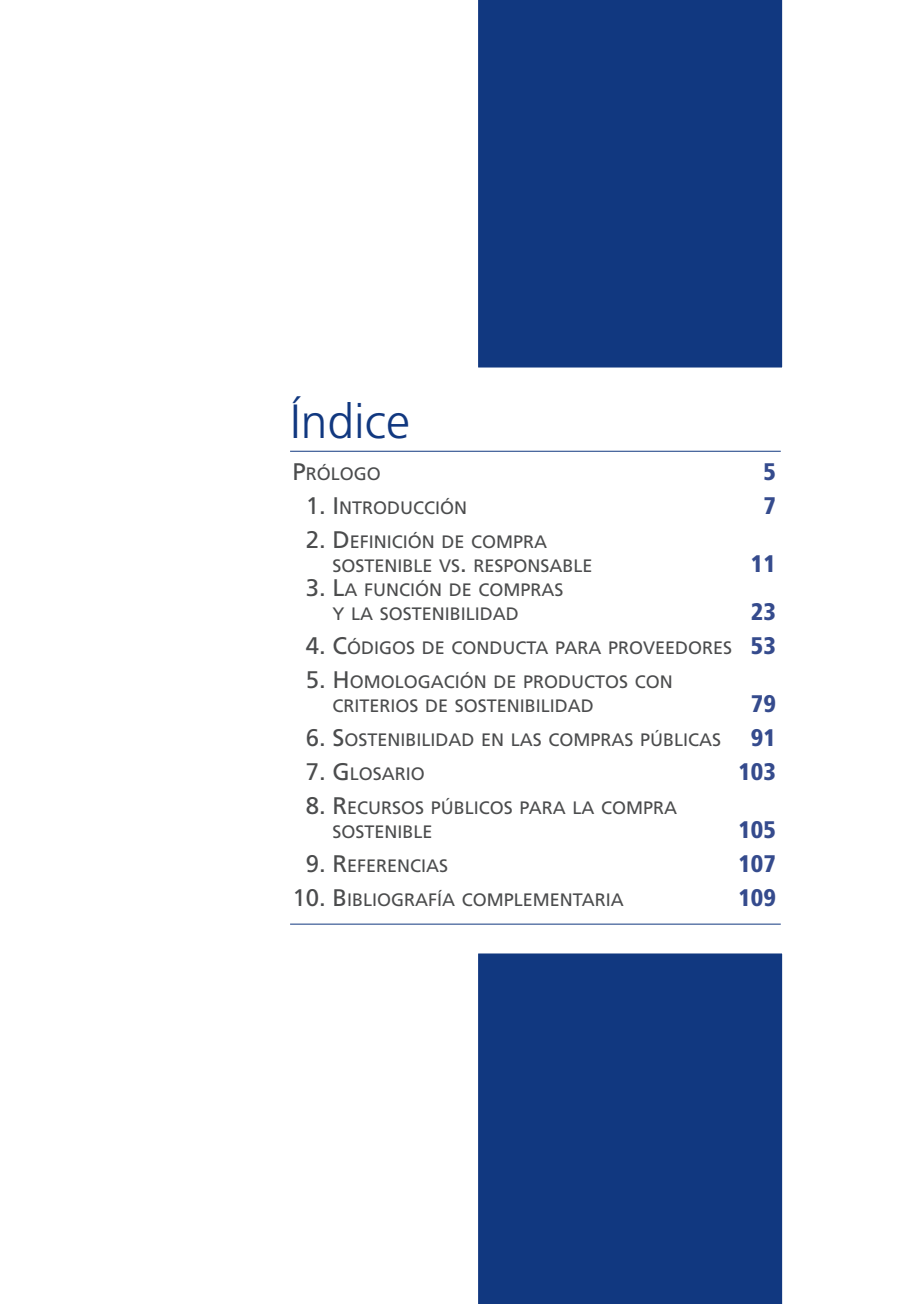
<style>
.page{position:relative;width:908px;height:1304px;background:#fff}
.page>*{position:absolute;margin:0;border:0;box-sizing:border-box;transform-origin:0 0}
.t1{font:300 48px "Frutiger";color:#113880}
.t2{font:900 condensed 24px "Frutiger";color:#354b8d}
.t3{font:18px/24px "Frutiger";color:#4b4c4d}
.s1{font-size:24px}
.s2{font-weight:900;font-stretch:condensed;font-size:24px;color:#354b8d}
</style>
<div class="page">
<div style="left:478px;top:953px;width:304px;height:351px;background:#113880"></div>
<div style="left:478px;top:0;width:304px;height:368px;background:#113880"></div>
<hr style="left:290px;top:924px;width:490px;height:1px;background:#113880">
<hr style="left:290px;top:451px;width:490px;height:1px;background:#113880">
<h1 class="t1" style="left:290px;top:402px;width:121px">Índice</h1>
<p class="t3" style="left:292px;top:464px;width:90px"><span class="s1">P</span>RÓLOGO</p>
<h2 class="t2" style="left:763px;top:462px;width:14px">5</h2>
<p class="t3" style="left:306px;top:498px;width:163px"><span class="s1">1. I</span>NTRODUCCIÓN</p>
<h2 class="t2" style="left:763px;top:496px;width:14px">7</h2>
<p class="t3" style="left:332px;top:532px;width:261px;text-indent:-27px"><span class="s1">2. D</span>EFINICIÓN DE COMPRA<br>SOSTENIBLE VS<span class="s1">.</span> RESPONSABLE</p>
<h2 class="t2" style="left:750px;top:554px;width:26px">11</h2>
<p class="t3" style="left:332px;top:580px;width:232px;text-indent:-27px"><span class="s1">3. L</span>A FUNCIÓN DE COMPRAS<br>Y LA SOSTENIBILIDAD</p>
<h2 class="t2" style="left:750px;top:602px;width:26px">23</h2>
<p class="t3" style="left:306px;top:638px;width:471px"><span class="s1">4. C</span>ÓDIGOS DE CONDUCTA PARA PROVEEDORES <span class="s2">53</span></p>
<p class="t3" style="left:332px;top:672px;width:342px;text-indent:-27px"><span class="s1">5. H</span>OMOLOGACIÓN DE PRODUCTOS CON<br>CRITERIOS DE SOSTENIBILIDAD</p>
<h2 class="t2" style="left:750px;top:694px;width:26px">79</h2>
<p class="t3" style="left:306px;top:730px;width:471px"><span class="s1">6. S</span>OSTENIBILIDAD EN LAS COMPRAS PÚBLICAS <span class="s2">91</span></p>
<p class="t3" style="left:306px;top:764px;width:120px"><span class="s1">7. G</span>LOSARIO</p>
<h2 class="t2" style="left:738px;top:762px;width:39px">103</h2>
<p class="t3" style="left:332px;top:798px;width:346px;text-indent:-27px"><span class="s1">8. R</span>ECURSOS PÚBLICOS PARA LA COMPRA<br>SOSTENIBLE</p>
<h2 class="t2" style="left:738px;top:820px;width:39px">105</h2>
<p class="t3" style="left:306px;top:856px;width:144px"><span class="s1">9. R</span>EFERENCIAS</p>
<h2 class="t2" style="left:738px;top:854px;width:39px">107</h2>
<p class="t3" style="left:292px;top:890px;width:332px"><span class="s1">10. B</span>IBLIOGRAFÍA COMPLEMENTARIA</p>
<h2 class="t2" style="left:738px;top:888px;width:39px">109</h2>
</div>
